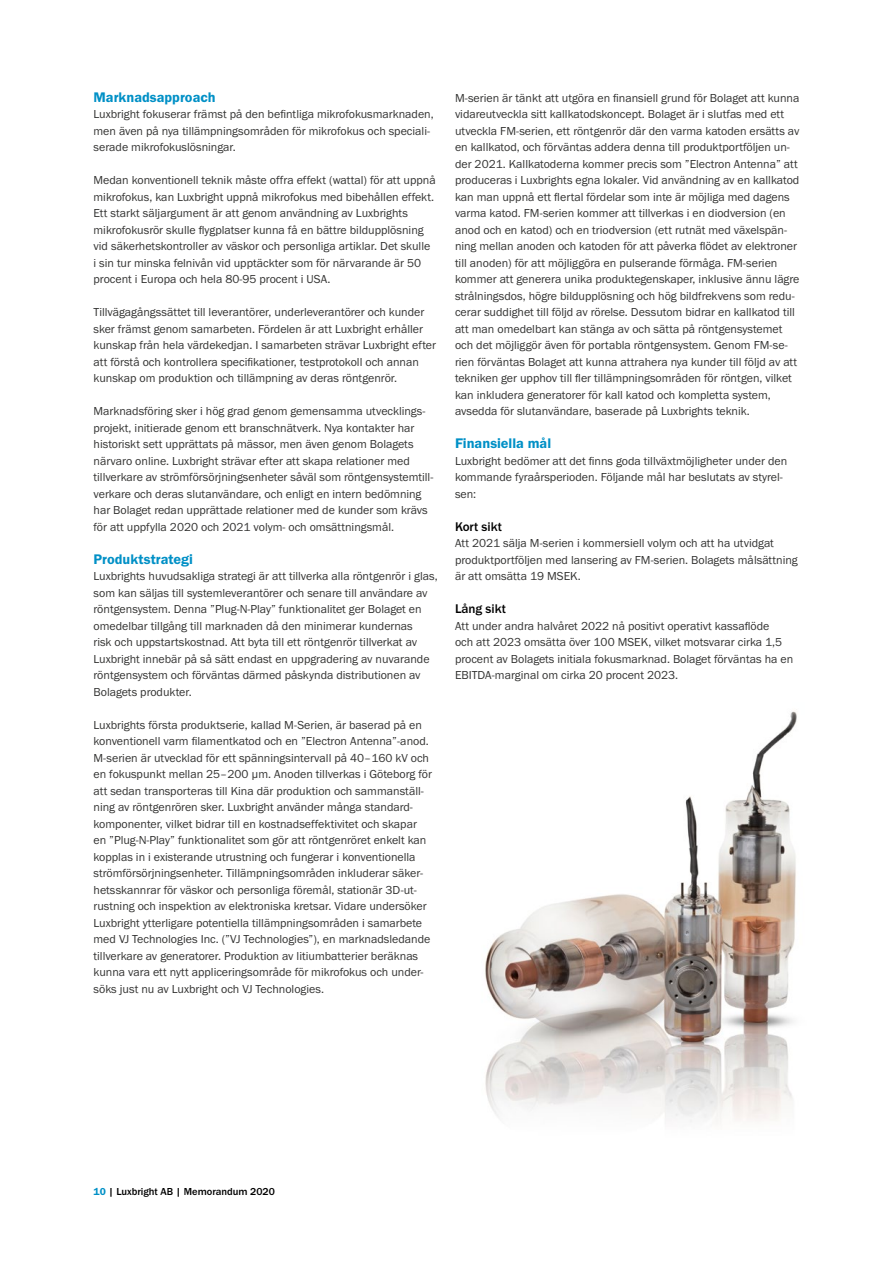
<style>
.page{position:relative;width:893px;height:1263px;background:#fff}
.page>*{position:absolute;margin:0;border:0;box-sizing:border-box;transform-origin:0 0}
.t1{font:14.4px "Franklin Gothic URW Dem";color:#0090c6}
.t2{font:500 13.05px "Franklin Gothic URW";color:#000}
.t3{font:12px/16.5px "Franklin Gothic URW Boo";color:#333332}
.t4{font:500 10.5px "Franklin Gothic URW";color:#000}
.s1{font-family:"Franklin Gothic URW Dem";font-weight:400;color:#0090c6}
</style>
<div class="page">
<img style="left:485px;top:711px;width:312px;height:411px">
<h3 class="t1" style="left:94px;top:88px;width:124px">Marknadsapproach</h3>
<p class="t3" style="left:94px;top:106px;width:342px">Luxbright fokuserar främst på den befintliga mikrofokusmarknaden, men även på nya tillämpningsområden för mikrofokus och speciali&shy;serade mikrofokuslösningar.</p>
<p class="t3" style="left:94px;top:172px;width:344px">Medan konventionell teknik måste offra effekt (wattal) för att uppnå mikrofokus, kan Luxbright uppnå mikrofokus med bibehållen effekt.<br>Ett starkt säljargument är att genom användning av Luxbrights mikrofokusrör skulle flygplatser kunna få en bättre bildupplösning vid säkerhetskontroller av väskor och personliga artiklar. Det skulle i sin tur minska felnivån vid upptäckter som för närvarande är 50 procent i Europa och hela 80-95 procent i USA.</p>
<p class="t3" style="left:94px;top:304px;width:344px">Tillvägagångssättet till leverantörer, underleverantörer och kunder sker främst genom samarbeten. Fördelen är att Luxbright erhåller kunskap från hela värdekedjan. I samarbeten strävar Luxbright efter att förstå och kontrollera specifikationer, testprotokoll och annan kunskap om produktion och tillämpning av deras röntgenrör.</p>
<p class="t3" style="left:94px;top:403px;width:341px">Marknadsföring sker i hög grad genom gemensamma utvecklings&shy;projekt, initierade genom ett branschnätverk. Nya kontakter har historiskt sett upprättats på mässor, men även genom Bolagets närvaro online. Luxbright strävar efter att skapa relationer med tillverkare av strömförsörjningsenheter såväl som röntgensystemtill&shy;verkare och deras slutanvändare, och enligt en intern bedömning har Bolaget redan upprättade relationer med de kunder som krävs för att uppfylla 2020 och 2021 volym- och omsättningsmål.</p>
<h3 class="t1" style="left:94px;top:550px;width:101px">Produktstrategi</h3>
<p class="t3" style="left:94px;top:568px;width:346px">Luxbrights huvudsakliga strategi är att tillverka alla röntgenrör i glas, som kan säljas till systemleverantörer och senare till användare av röntgensystem. Denna ”Plug-N-Play” funktionalitet ger Bolaget en omedelbar tillgång till marknaden då den minimerar kundernas<br>risk och uppstartskostnad. Att byta till ett röntgenrör tillverkat av Luxbright innebär på så sätt endast en uppgradering av nuvarande röntgensystem och förväntas därmed påskynda distributionen av Bolagets produkter.</p>
<p class="t3" style="left:94px;top:716px;width:340px">Luxbrights första produktserie, kallad M-Serien, är baserad på en konventionell varm filamentkatod och en ”Electron Antenna”-anod.<br>M-serien är utvecklad för ett spänningsintervall på 40–160 kV och en fokuspunkt mellan 25–200 μm. Anoden tillverkas i Göteborg för att sedan transporteras till Kina där produktion och sammanställ&shy;ning av röntgenrören sker. Luxbright använder många standard&shy;komponenter, vilket bidrar till en kostnadseffektivitet och skapar en ”Plug-N-Play” funktionalitet som gör att röntgenröret enkelt kan kopplas in i existerande utrustning och fungerar i konventionella strömförsörjningsenheter. Tillämpningsområden inkluderar säker&shy;hetsskannrar för väskor och personliga föremål, stationär 3D-ut&shy;rustning och inspektion av elektroniska kretsar. Vidare undersöker Luxbright ytterligare potentiella tillämpningsområden i samarbete med VJ Technologies Inc. (”VJ Technologies”), en marknadsledande tillverkare av generatorer. Produktion av litiumbatterier beräknas kunna vara ett nytt appliceringsområde för mikrofokus och under&shy;söks just nu av Luxbright och VJ Technologies.</p>
<p class="t3" style="left:455px;top:89px;width:346px">M-serien är tänkt att utgöra en finansiell grund för Bolaget att kunna vidareutveckla sitt kallkatodskoncept. Bolaget är i slutfas med ett utveckla FM-serien, ett röntgenrör där den varma katoden ersätts av en kallkatod, och förväntas addera denna till produktportföljen un&shy;der 2021. Kallkatoderna kommer precis som ”Electron Antenna” att produceras i Luxbrights egna lokaler. Vid användning av en kallkatod kan man uppnå ett flertal fördelar som inte är möjliga med dagens varma katod. FM-serien kommer att tillverkas i en diodversion (en anod och en katod) och en triodversion (ett rutnät med växelspän&shy;ning mellan anoden och katoden för att påverka flödet av elektroner till anoden) för att möjliggöra en pulserande förmåga. FM-serien kommer att generera unika produktegenskaper, inklusive ännu lägre strålningsdos, högre bildupplösning och hög bildfrekvens som redu&shy;cerar suddighet till följd av rörelse. Dessutom bidrar en kallkatod till att man omedelbart kan stänga av och sätta på röntgensystemet och det möjliggör även för portabla röntgensystem. Genom FM-se&shy;rien förväntas Bolaget att kunna attrahera nya kunder till följd av att tekniken ger upphov till fler tillämpningsområden för röntgen, vilket kan inkludera generatorer för kall katod och kompletta system, avsedda för slutanvändare, baserade på Luxbrights teknik.</p>
<h3 class="t1" style="left:455px;top:434px;width:98px">Finansiella mål</h3>
<p class="t3" style="left:455px;top:452px;width:334px">Luxbright bedömer att det finns goda tillväxtmöjligheter under den kommande fyraårsperioden. Följande mål har beslutats av styrel&shy;sen:</p>
<h4 class="t2" style="left:455px;top:518px;width:49px">Kort sikt</h4>
<p class="t3" style="left:455px;top:535px;width:344px">Att 2021 sälja M-serien i kommersiell volym och att ha utvidgat produktportföljen med lansering av FM-serien. Bolagets målsättning är att omsätta 19 MSEK.</p>
<h4 class="t2" style="left:455px;top:601px;width:53px">Lång sikt</h4>
<p class="t3" style="left:455px;top:617px;width:340px">Att under andra halvåret 2022 nå positivt operativt kassaflöde<br>och att 2023 omsätta över 100 MSEK, vilket motsvarar cirka 1,5 procent av Bolagets initiala fokusmarknad. Bolaget förväntas ha en EBITDA-marginal om cirka 20 procent 2023.</p>
<p class="t4" style="left:94px;top:1184px;width:183px"><span class="s1">10</span> | Luxbright AB | Memorandum 2020</p>
</div>
